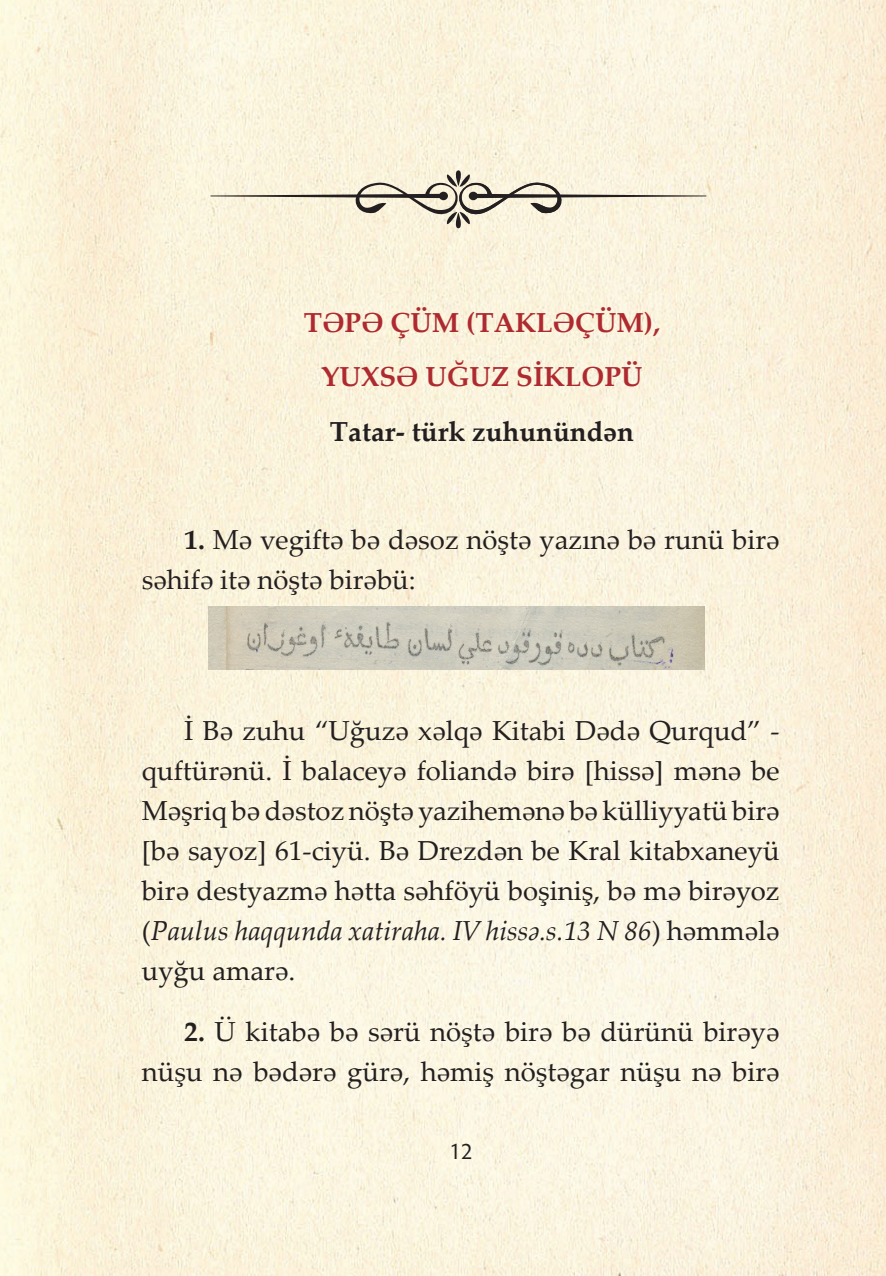
<style>
.page{position:relative;width:886px;height:1276px;background:#fff}
.page>*{position:absolute;margin:0;border:0;box-sizing:border-box;transform-origin:0 0}
.t1{font:27.5px/40px "Palatino Linotype";color:#231f20}
.t2{font:700 27.5px "Palatino Linotype";color:#ae2a30}
.t3{font:700 27.5px "Palatino Linotype";color:#231f20}
.t4{font:22.5px "Hypatia Sans Pro";color:#231f20}
.s1{font-weight:700}
.s2{font-style:italic}
</style>
<div class="page">
<img style="left:0;top:0;width:886px;height:1276px">
<svg style="left:210px;top:170px;width:496px;height:58px;background:#e4ddc9"></svg>
<img style="left:208px;top:606px;width:497px;height:64px">
<p class="t2" style="left:304px;top:303px;width:39px">Təpə</p>
<p class="t2" style="left:390px;top:303px;width:186px">Çüm (TAKLəçüm</p>
<p class="t2" style="left:644px;top:303px;width:18px">),</p>
<p class="t2" style="left:321px;top:357px;width:147px">yuxsə Uğuz</p>
<p class="t2" style="left:516px;top:357px;width:48px">Sİklopü</p>
<p class="t3" style="left:330px;top:412px;width:305px">Tatar- türk zuhunündən</p>
<p class="t1" style="left:142px;top:518px;width:639px;text-indent:43px"><span class="s1">1.</span> Mə vegiftə bə dəsoz nöştə yazınə bə runü birə səhifə itə nöştə birəbü:</p>
<p class="t1" style="left:142px;top:709px;width:639px;text-align:justify;text-indent:43px">İ Bə zuhu “Uğuzə xəlqə Kitabi Dədə Qurqud” - quftürənü. İ balaceyə foliandə birə [hissə] mənə be Məşriq bə dəstoz nöştə yazihemənə bə külliyyatü birə [bə sayoz] 61-ciyü. Bə Drezdən be Kral kitabxaneyü birə destyazmə hətta səhföyü boşiniş, bə mə birəyoz (<span class="s2">Paulus haqqunda xatiraha. IV hissə.s.13 N 86</span>) həmmələ uyğu amarə.</p>
<p class="t1" style="left:142px;top:1011px;width:639px;text-align:right"><span class="s1">2.</span> Ü kitabə bə sərü nöştə birə bə dürünü birəyə nüşu nə bədərə gürə, həmiş nöştəgar nüşu nə birə</p>
<p class="t4" style="left:449px;top:1136px;width:25px">12</p>
</div>
